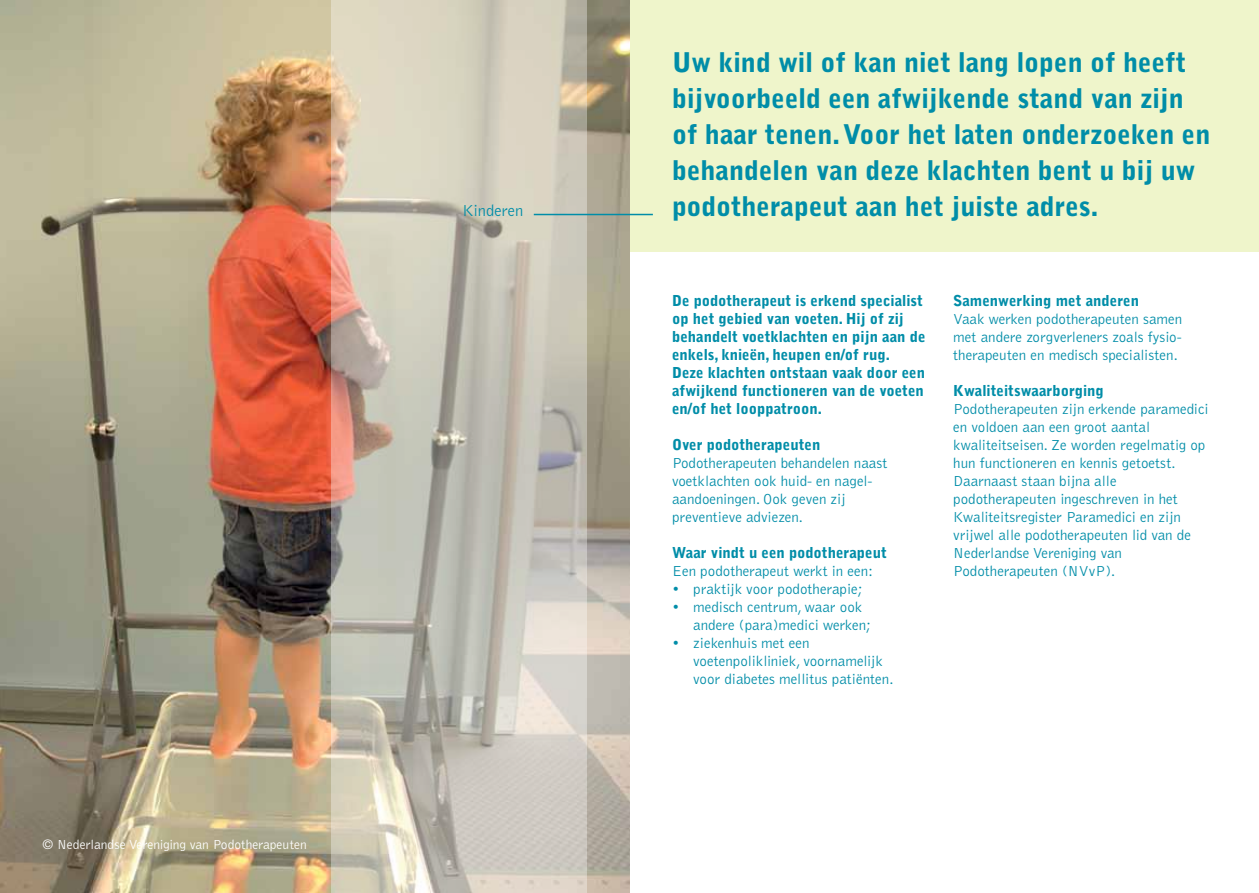
<style>
.page{position:relative;width:1259px;height:893px;background:#fff}
.page>*{position:absolute;margin:0;border:0;box-sizing:border-box;transform-origin:0 0}
.t1{font:900 27px/36px "Bell Gothic";color:#008da8}
.t2{font:300 16.5px "Bell Gothic";color:#008da8}
.t3{font:300 15px/18px "Bell Gothic";color:#008da8}
.t4{font:900 15px/18px "Bell Gothic";color:#008da8}
.t5{font:300 13.5px "Bell Gothic";color:#fff}
</style>
<div class="page">
<div style="left:629px;top:0;width:630px;height:252px;background:#eff5cb"></div>
<img style="left:0;top:0;width:629px;height:893px">
<svg style="left:332px;top:0;width:255px;height:893px;background:#c9c3b6"></svg>
<hr style="left:534px;top:214px;width:119px;height:1px;background:#008da8">
<p class="t5" style="left:43px;top:838px;width:266px">© Nederlandse Vereniging van Podotherapeuten</p>
<h1 class="t1" style="left:672px;top:45px;width:540px">Uw kind wil of kan niet lang lopen of heeft bijvoorbeeld een afwijkende stand van zijn of haar tenen. Voor het laten onderzoeken en behandelen van deze klachten bent u bij uw</h1>
<p class="t2" style="left:462px;top:202px;width:62px">Kinderen</p>
<h1 class="t1" style="left:672px;top:189px;width:428px">podotherapeut aan het juiste adres.</h1>
<p class="t4" style="left:672px;top:292px;width:255px">De podotherapeut is erkend specialist op het gebied van voeten. Hij of zij behandelt voetklachten en pijn aan de enkels, knieën, heupen en/of rug.<br>Deze klachten ontstaan vaak door een afwijkend functioneren van de voeten en/of het looppatroon.</p>
<p class="t4" style="left:672px;top:436px;width:150px">Over podotherapeuten</p>
<p class="t3" style="left:672px;top:454px;width:217px">Podotherapeuten behandelen naast voetklachten ook huid- en nagel&shy;aandoeningen. Ook geven zij preventieve adviezen.</p>
<p class="t4" style="left:672px;top:544px;width:216px">Waar vindt u een podotherapeut</p>
<p class="t3" style="left:672px;top:562px;width:203px">Een podotherapeut werkt in een:</p>
<p class="t3" style="left:672px;top:580px;width:192px">• praktijk voor podotherapie;</p>
<p class="t3" style="left:693px;top:598px;width:179px;text-indent:-21px">• medisch centrum, waar ook andere (para)medici werken;</p>
<p class="t3" style="left:693px;top:634px;width:202px;text-indent:-21px">• ziekenhuis met een voetenpolikliniek, voornamelijk voor diabetes mellitus patiënten.</p>
<p class="t4" style="left:953px;top:292px;width:187px">Samenwerking met anderen</p>
<p class="t3" style="left:953px;top:310px;width:231px;text-align:justify">Vaak werken podotherapeuten samen met andere zorgverleners zoals fysio&shy;therapeuten en medisch specialisten.</p>
<p class="t4" style="left:953px;top:382px;width:152px">Kwaliteitswaarborging</p>
<p class="t3" style="left:953px;top:400px;width:257px">Podotherapeuten zijn erkende paramedici en voldoen aan een groot aantal kwaliteitseisen. Ze worden regelmatig op hun functioneren en kennis getoetst.<br>Daarnaast staan bijna alle podotherapeuten ingeschreven in het Kwaliteitsregister Paramedici en zijn vrijwel alle podotherapeuten lid van de Nederlandse Vereniging van Podotherapeuten (NVvP).</p>
</div>
